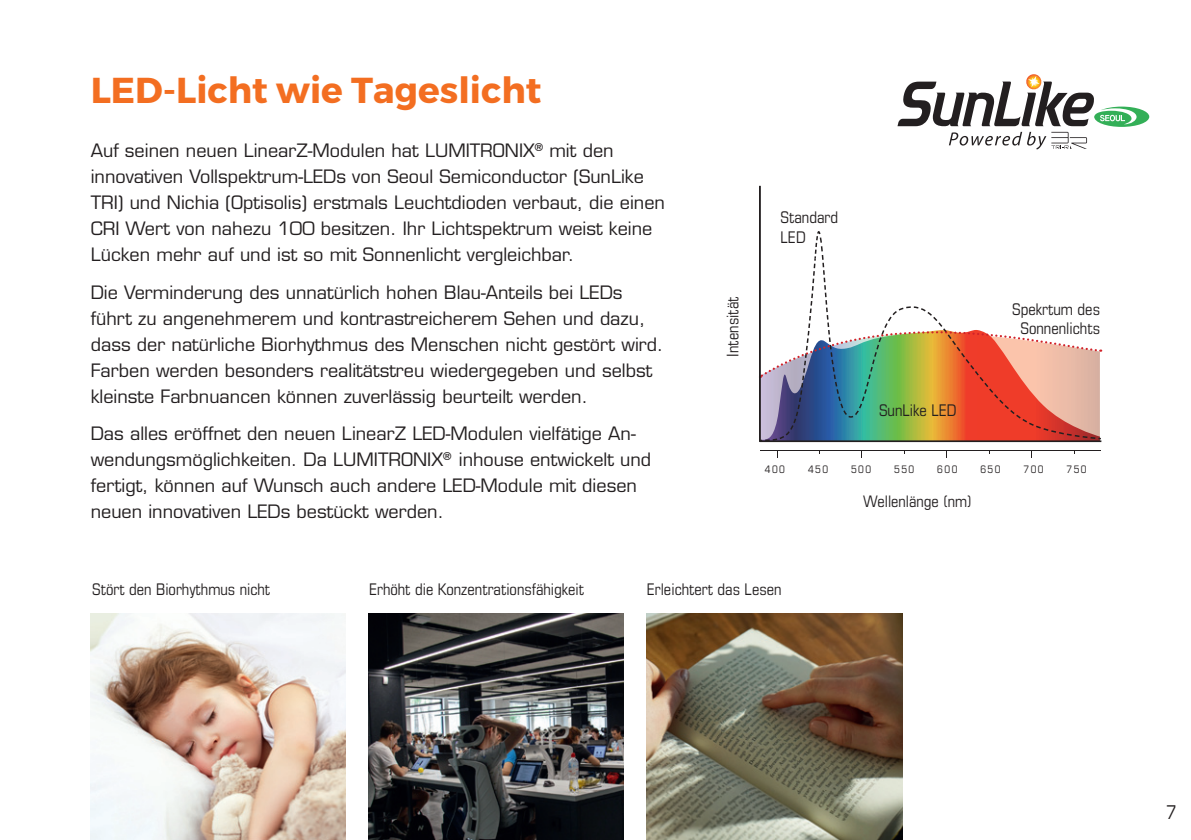
<style>
.page{position:relative;width:1191px;height:840px;background:#fff}
.page>*{position:absolute;margin:0;border:0;box-sizing:border-box;transform-origin:0 0}
.t1{font:700 36px "Montserrat";color:#f36e21}
.t2{font:condensed 19px "Eurostile";color:#231f20}
.t3{font:18px/26px "Eurostile";color:#231f20}
.t4{font:condensed 16px/19.2px "Eurostile";color:#231f20}
.t5{font:condensed 15.8px "Eurostile";color:#231f20}
.t6{font:condensed 10.4px "Eurostile";letter-spacing:.14em;color:#231f20}
</style>
<div class="page">
<img style="left:91px;top:613px;width:255px;height:226px">
<img style="left:369px;top:613px;width:255px;height:226px">
<img style="left:647px;top:613px;width:255px;height:226px">
<svg style="left:897px;top:74px;width:252px;height:75px"></svg>
<hr style="left:760px;top:450px;width:340px;height:1px;background:#231f20">
<svg style="left:759px;top:185px;width:342px;height:257px"></svg>
<h1 class="t1" style="left:91px;top:68px;width:452px">LED-Licht wie Tageslicht</h1>
<p class="t3" style="left:91px;top:138px;width:576px">Auf seinen neuen LinearZ-Modulen hat LUMITRONIX<sup>®</sup> mit den innovativen Vollspektrum-LEDs von Seoul Semiconductor (SunLike TRI) und Nichia (Optisolis) erstmals Leuchtdioden verbaut, die einen CRI Wert von nahezu 100 besitzen. Ihr Lichtspektrum weist keine Lücken mehr auf und ist so mit Sonnenlicht vergleichbar.</p>
<p class="t3" style="left:91px;top:279px;width:574px">Die Verminderung des unnatürlich hohen Blau-Anteils bei LEDs führt zu angenehmerem und kontrastreicherem Sehen und dazu, dass der natürliche Biorhythmus des Menschen nicht gestört wird.<br>Farben werden besonders realitätstreu wiedergegeben und selbst kleinste Farbnuancen können zuverlässig beurteilt werden.</p>
<p class="t3" style="left:91px;top:420px;width:562px">Das alles eröffnet den neuen LinearZ LED-Modulen vielfätige An&shy;wendungsmöglichkeiten. Da LUMITRONIX<sup>®</sup> inhouse entwickelt und fertigt, können auf Wunsch auch andere LED-Module mit diesen neuen innovativen LEDs bestückt werden.</p>
<p class="t4" style="left:723px;top:356px;width:61px;rotate:-90deg">Intensität</p>
<p class="t4" style="left:780px;top:208px;width:59px">Standard<br>LED</p>
<p class="t4" style="left:879px;top:400px;width:79px">SunLike LED</p>
<p class="t4" style="left:1012px;top:299px;width:89px;text-align:center">Spekrtum des<br>Sonnenlichts</p>
<p class="t6" style="left:765px;top:463px;width:22px">400</p>
<p class="t6" style="left:808px;top:463px;width:22px">450</p>
<p class="t6" style="left:851px;top:463px;width:22px">500</p>
<p class="t6" style="left:894px;top:463px;width:22px">550</p>
<p class="t6" style="left:937px;top:463px;width:22px">600</p>
<p class="t6" style="left:980px;top:463px;width:22px">650</p>
<p class="t6" style="left:1023px;top:463px;width:22px">700</p>
<p class="t6" style="left:1066px;top:463px;width:22px">750</p>
<p class="t5" style="left:863px;top:491px;width:110px">Wellenlänge (nm)</p>
<p class="t4" style="left:92px;top:579px;width:180px">Stört den Biorhythmus nicht</p>
<p class="t4" style="left:369px;top:579px;width:216px">Erhöht die Konzentrationsfähigkeit</p>
<p class="t4" style="left:647px;top:579px;width:136px">Erleichtert das Lesen</p>
<p class="t2" style="left:1166px;top:800px;width:12px">7</p>
</div>
